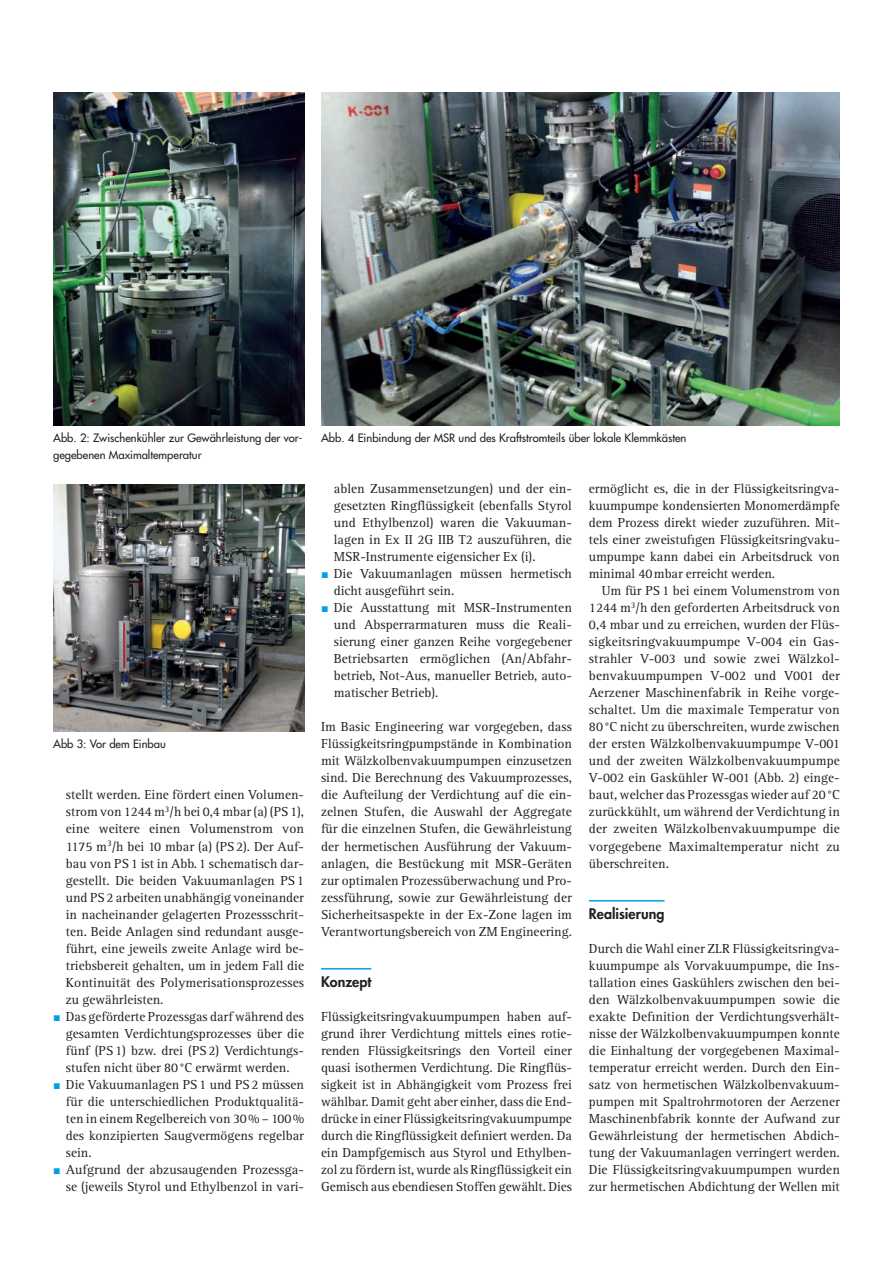
<style>
.page{position:relative;width:893px;height:1263px;background:#fff}
.page>*{position:absolute;margin:0;border:0;box-sizing:border-box;transform-origin:0 0}
.t1{font:800 14.25px "Futura Std";color:#231f20}
.t2{font:13.5px/17px "Rotis Serif Std";color:#231f20;text-align:justify}
.t3{font:500 11.25px/17px "Futura Std";color:#231f20}
.s1{color:#00a1e3}
</style>
<div class="page">
<img style="left:53px;top:485px;width:251px;height:246px">
<img style="left:321px;top:92px;width:519px;height:333px">
<hr style="left:321px;top:968px;width:50px;height:1px;background:#00a1e3">
<img style="left:53px;top:93px;width:251px;height:332px">
<hr style="left:589px;top:900px;width:75px;height:1px;background:#00a1e3">
<p class="t3" style="left:53px;top:430px;width:251px">Abb. 2: Zwischenkühler zur Gewährleistung der vor&shy;gegebenen Maximaltemperatur</p>
<p class="t3" style="left:53px;top:736px;width:114px">Abb 3: Vor dem Einbau</p>
<p class="t2" style="left:66px;top:787px;width:240px">stellt werden. Eine fördert einen Volumen&shy;strom von 1244 m<sup>3</sup>/h bei 0,4 mbar (a) (PS1), eine weitere einen Volumenstrom von 1175 m<sup>3</sup>/h bei 10 mbar (a) (PS2). Der Auf&shy;bau von PS1 ist in Abb.1 schematisch dar&shy;gestellt. Die beiden Vakuumanlagen PS1 und PS2 arbeiten unabhängig voneinander in nacheinander gelagerten Prozessschrit&shy;ten. Beide Anlagen sind redundant ausge&shy;führt, eine jeweils zweite Anlage wird be&shy;triebsbereit gehalten, um in jedem Fall die Kontinuität des Polymerisationsprozesses zu gewährleisten.</p>
<p class="t2" style="left:66px;top:1008px;width:240px;text-indent:-13px"><span class="s1">▪</span> Das geförderte Prozessgas darf während des gesamten Verdichtungsprozesses über die fünf (PS1) bzw. drei (PS2) Verdichtungs&shy;stufen nicht über 80°C erwärmt werden.</p>
<p class="t2" style="left:66px;top:1076px;width:240px;text-indent:-13px"><span class="s1">▪</span> Die Vakuumanlagen PS1 und PS2 müssen für die unterschiedlichen Produktqualitä&shy;ten in einem Regelbereich von 30% – 100% des konzipierten Saugvermögens regelbar sein.</p>
<p class="t2" style="left:53px;top:1161px;width:252px;text-align:right"><span class="s1">▪</span> Aufgrund der abzusaugenden Prozessga&shy;se (jeweils Styrol und Ethylbenzol in vari-</p>
<p class="t3" style="left:321px;top:430px;width:367px">Abb. 4 Einbindung der MSR und des Kraftstromteils über lokale Klemmkästen</p>
<p class="t2" style="left:334px;top:481px;width:240px">ablen Zusammensetzungen) und der ein&shy;gesetzten Ringflüssigkeit (ebenfalls Styrol und Ethylbenzol) waren die Vakuuman&shy;lagen in Ex II 2G IIB T2 auszuführen, die MSR-Instrumente eigensicher Ex (i).</p>
<p class="t2" style="left:334px;top:566px;width:240px;text-indent:-13px"><span class="s1">▪</span> Die Vakuumanlagen müssen hermetisch dicht ausgeführt sein.</p>
<p class="t2" style="left:334px;top:600px;width:240px;text-indent:-13px"><span class="s1">▪</span> Die Ausstattung mit MSR-Instrumenten und Absperrarmaturen muss die Reali&shy;sierung einer ganzen Reihe vorgegebener Betriebsarten ermöglichen (An/Abfahr&shy;betrieb, Not-Aus, manueller Betrieb, auto&shy;matischer Betrieb).</p>
<p class="t2" style="left:321px;top:719px;width:252px">Im Basic Engineering war vorgegeben, dass Flüssigkeitsringpumpstände in Kombination mit Wälzkolbenvakuumpumpen einzusetzen sind. Die Berechnung des Vakuumprozesses, die Aufteilung der Verdichtung auf die ein&shy;zelnen Stufen, die Auswahl der Aggregate für die einzelnen Stufen, die Gewährleistung der hermetischen Ausführung der Vakuum&shy;anlagen, die Bestückung mit MSR-Geräten zur optimalen Prozessüberwachung und Pro&shy;zessführung, sowie zur Gewährleistung der Sicherheitsaspekte in der Ex-Zone lagen im Verantwortungsbereich von ZM Engineering.</p>
<p class="t1" style="left:321px;top:972px;width:52px">Konzept</p>
<p class="t2" style="left:321px;top:1008px;width:252px">Flüssigkeitsringvakuumpumpen haben auf&shy;grund ihrer Verdichtung mittels eines rotie&shy;renden Flüssigkeitsrings den Vorteil einer quasi isothermen Verdichtung. Die Ringflüs&shy;sigkeit ist in Abhängigkeit vom Prozess frei wählbar. Damit geht aber einher, dass die End&shy;drücke in einer Flüssigkeitsringvakuumpumpe durch die Ringflüssigkeit definiert werden. Da ein Dampfgemisch aus Styrol und Ethylben&shy;zol zu fördern ist, wurde als Ringflüssigkeit ein Gemisch aus ebendiesen Stoffen gewählt. Dies</p>
<p class="t2" style="left:589px;top:481px;width:252px">ermöglicht es, die in der Flüssigkeitsringva&shy;kuumpumpe kondensierten Monomerdämpfe dem Prozess direkt wieder zuzuführen. Mit&shy;tels einer zweistufigen Flüssigkeitsringvaku&shy;umpumpe kann dabei ein Arbeitsdruck von minimal 40mbar erreicht werden.</p>
<p class="t2" style="left:589px;top:583px;width:252px;text-indent:13px">Um für PS 1 bei einem Volumenstrom von 1244 m<sup>3</sup>/h den geforderten Arbeitsdruck von 0,4 mbar und zu erreichen, wurden der Flüs&shy;sigkeitsringvakuumpumpe V-004 ein Gas&shy;strahler V-003 und sowie zwei Wälzkol&shy;benvakuumpumpen V-002 und V001 der Aerzener Maschinenfabrik in Reihe vorge&shy;schaltet. Um die maximale Temperatur von 80 °C nicht zu überschreiten, wurde zwischen der ersten Wälzkolbenvakuumpumpe V-001 und der zweiten Wälzkolbenvakuumpumpe V-002 ein Gaskühler W-001 (Abb. 2) einge&shy;baut, welcher das Prozessgas wieder auf 20 °C zurückkühlt, um während der Verdichtung in der zweiten Wälzkolbenvakuumpumpe die vorgegebene Maximaltemperatur nicht zu überschreiten.</p>
<p class="t1" style="left:589px;top:904px;width:77px">Realisierung</p>
<p class="t2" style="left:589px;top:940px;width:252px">Durch die Wahl einer ZLR Flüssigkeitsringva&shy;kuumpumpe als Vorvakuumpumpe, die Ins&shy;tallation eines Gaskühlers zwischen den bei&shy;den Wälzkolbenvakuumpumpen sowie die exakte Definition der Verdichtungsverhält&shy;nisse der Wälzkolbenvakuumpumpen konnte die Einhaltung der vorgegebenen Maximal&shy;temperatur erreicht werden. Durch den Ein&shy;satz von hermetischen Wälzkolbenvakuum&shy;pumpen mit Spaltrohrmotoren der Aerzener Maschinenbfabrik konnte der Aufwand zur Gewährleistung der hermetischen Abdich&shy;tung der Vakuumanlagen verringert werden.<br>Die Flüssigkeitsringvakuumpumpen wurden zur hermetischen Abdichtung der Wellen mit</p>
</div>
